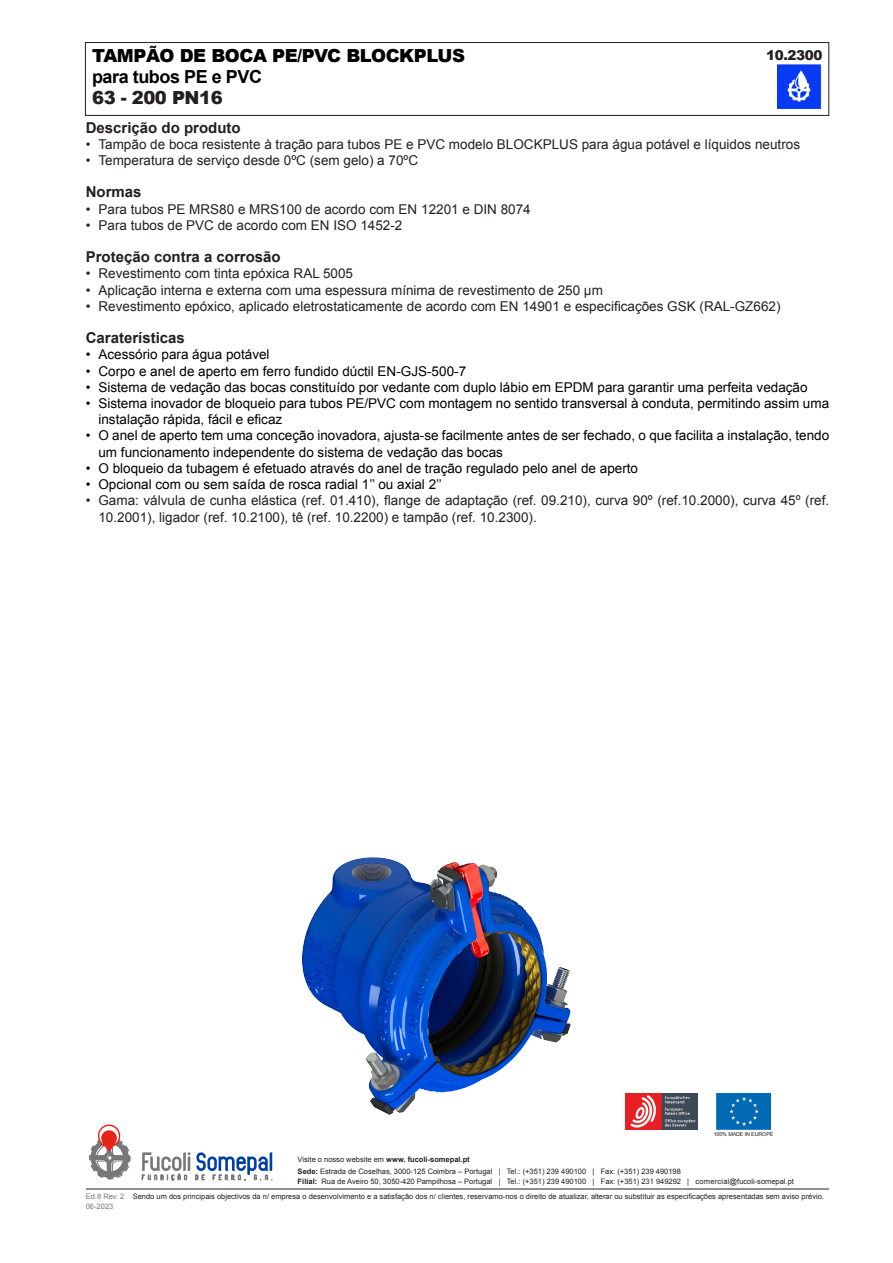
<style>
.page{position:relative;width:893px;height:1263px;background:#fff}
.page>*{position:absolute;margin:0;border:0;box-sizing:border-box;transform-origin:0 0}
.t1{font:900 18px "Arial";letter-spacing:-.025em;color:#000}
.t2{font:700 18px "Arial";letter-spacing:-.025em;color:#000}
.t3{font:900 18px "Arial";letter-spacing:-.025em;color:#231f20}
.títulos{font:700 15px "Arial";color:#231f20}
.t4{font:13.5px/16.2px "Arial";color:#231f20}
.t5{font:13.5px/16.2px "Arial";color:#000}
.t6{font:900 13.5px "Arial";letter-spacing:-.025em;color:#231f20}
.rodapé{font:7.5px "Arial";color:#231f20}
.t7{font:7.5px "Arial";color:#77777a}
.t8{font:5.4px "Arial";letter-spacing:-.025em;color:#231f20}
.s1{font-weight:700}
.s2{color:#77777a}
</style>
<div class="page">
<div style="left:85px;top:42px;width:744px;height:74px;border:1px solid #231f20"></div>
<img style="left:717px;top:1093px;width:53px;height:37px">
<hr style="left:86px;top:1189px;width:743px;height:1px;background:#231f20">
<svg style="left:89px;top:1124px;width:41px;height:55px"></svg>
<svg style="left:142px;top:1152px;width:131px;height:29px"></svg>
<img style="left:777px;top:64px;width:45px;height:44px">
<img style="left:302px;top:857px;width:269px;height:258px">
<img style="left:625px;top:1093px;width:72px;height:36px">
<p class="t1" style="left:92px;top:43px;width:374px">TAMPÃO DE BOCA PE/PVC BLOCKPLUS</p>
<p class="t2" style="left:92px;top:65px;width:171px">para tubos PE e PVC</p>
<p class="t3" style="left:92px;top:85px;width:132px">63 - 200 PN16</p>
<p class="t6" style="left:766px;top:45px;width:58px">10.2300</p>
<p class="títulos" style="left:86px;top:117px;width:157px">Descrição do produto</p>
<p class="t4" style="left:86px;top:136px;width:716px">• Tampão de boca resistente à tração para tubos PE e PVC modelo BLOCKPLUS para água potável e líquidos neutros</p>
<p class="t4" style="left:86px;top:152px;width:334px">• Temperatura de serviço desde 0ºC (sem gelo) a 70ºC</p>
<p class="títulos" style="left:86px;top:182px;width:57px">Normas</p>
<p class="t4" style="left:86px;top:201px;width:446px">• Para tubos PE MRS80 e MRS100 de acordo com EN 12201 e DIN 8074</p>
<p class="t4" style="left:86px;top:217px;width:318px">• Para tubos de PVC de acordo com EN ISO 1452-2</p>
<p class="títulos" style="left:86px;top:247px;width:197px">Proteção contra a corrosão</p>
<p class="t4" style="left:86px;top:266px;width:269px">• Revestimento com tinta epóxica RAL 5005</p>
<p class="t4" style="left:86px;top:282px;width:519px">• Aplicação interna e externa com uma espessura mínima de revestimento de 250 μm</p>
<p class="t4" style="left:86px;top:298px;width:696px">• Revestimento epóxico, aplicado eletrostaticamente de acordo com EN 14901 e especificações GSK (RAL-GZ662)</p>
<p class="títulos" style="left:86px;top:328px;width:101px">Caraterísticas</p>
<p class="t5" style="left:86px;top:347px;width:185px">• Acessório para água potável</p>
<p class="t5" style="left:86px;top:363px;width:382px">• Corpo e anel de aperto em ferro fundido dúctil EN-GJS-500-7</p>
<p class="t5" style="left:86px;top:379px;width:723px">• Sistema de vedação das bocas constituído por vedante com duplo lábio em EPDM para garantir uma perfeita vedação</p>
<p class="t5" style="left:98px;top:395px;width:732px;text-indent:-13px">• Sistema inovador de bloqueio para tubos PE/PVC com montagem no sentido transversal à conduta, permitindo assim uma instalação rápida, fácil e eficaz</p>
<p class="t5" style="left:98px;top:428px;width:732px;text-indent:-13px">• O anel de aperto tem uma conceção inovadora, ajusta-se facilmente antes de ser fechado, o que facilita a instalação, tendo um funcionamento independente do sistema de vedação das bocas</p>
<p class="t5" style="left:86px;top:460px;width:554px">• O bloqueio da tubagem é efetuado através do anel de tração regulado pelo anel de aperto</p>
<p class="t5" style="left:86px;top:476px;width:358px">• Opcional com ou sem saída de rosca radial 1’’ ou axial 2’’</p>
<p class="t4" style="left:98px;top:493px;width:732px;text-indent:-13px">• Gama: válvula de cunha elástica (ref. 01.410), flange de adaptação (ref. 09.210), curva 90º (ref.10.2000), curva 45º (ref.<br>10.2001), ligador (ref. 10.2100), tê (ref. 10.2200) e tampão (ref. 10.2300).</p>
<p class="t8" style="left:714px;top:1130px;width:61px">100% MADE IN EUROPE</p>
<p class="rodapé" style="left:298px;top:1154px;width:174px">Visite o nosso website em <span class="s1">www. fucoli-somepal.pt</span></p>
<p class="rodapé" style="left:298px;top:1166px;width:385px"><span class="s1">Sede:</span> Estrada de Coselhas, 3000-125 Coimbra – Portugal | Tel.: (+351) 239 490100 | Fax: (+351) 239 490198</p>
<p class="rodapé" style="left:298px;top:1177px;width:498px"><span class="s1">Filial:</span> Rua de Aveiro 50, 3050-420 Pampilhosa – Portugal | Tel.: (+351) 239 490100 | Fax: (+351) 231 949292 | comercial@fucoli-somepal.pt</p>
<p class="rodapé" style="left:86px;top:1191px;width:740px"><span class="s2">Ed.8 Rev. 2</span> Sendo um dos principais objectivos da n/ empresa o desenvolvimento e a satisfação dos n/ clientes, reservamo-nos o direito de atualizar, alterar ou substituir as especificações apresentadas sem aviso prévio.</p>
<p class="t7" style="left:86px;top:1201px;width:29px">06-2023</p>
</div>
